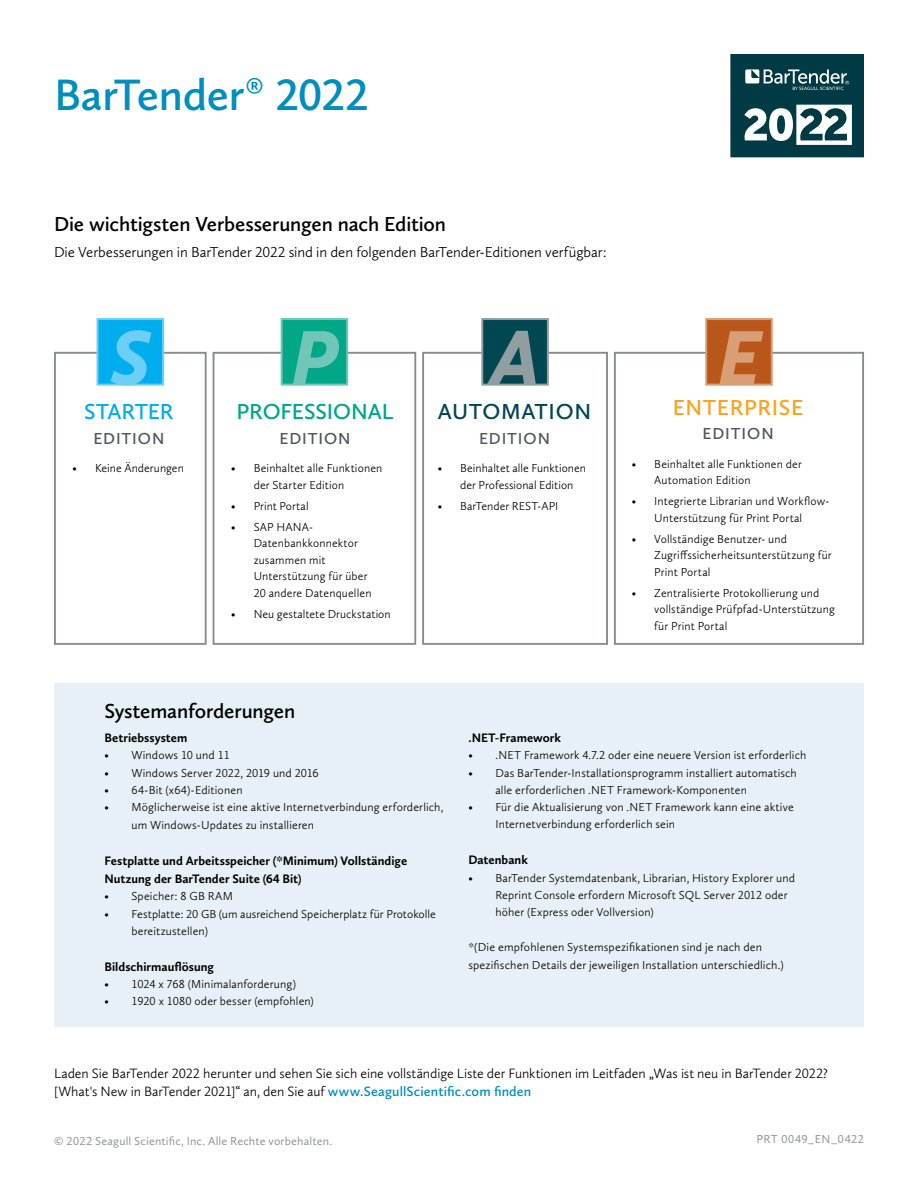
<style>
.page{position:relative;width:918px;height:1188px;background:#fff}
.page>*{position:absolute;margin:0;border:0;box-sizing:border-box;transform-origin:0 0}
.t1{font:italic 900 80.1px "Calluna Sans";color:#71c7b7}
.t2{font:italic 900 80.1px "Calluna Sans";color:#919ea1}
.t3{font:italic 900 80.1px "Calluna Sans";color:#d99e76}
.t4{font:600 45.6px "Calluna Sans";letter-spacing:-.01em;color:#008ebe}
.t5{font:600 22.5px "Calluna Sans";letter-spacing:-.005em;color:#00a788}
.t6{font:600 22.5px "Calluna Sans";letter-spacing:.03em;color:#004751}
.t7{font:600 22.5px "Calluna Sans";letter-spacing:.025em;color:#faa21d}
.t8{font:600 22.5px "Calluna Sans";letter-spacing:-.01em;color:#00aeef}
.t9{font:600 21px "Calluna Sans";letter-spacing:-.01em;color:#000}
.t10{font:600 16.5px "Calluna Sans";letter-spacing:.055em;color:#52555b}
.t11{font:300 15px "Calluna Sans";letter-spacing:-.005em;color:#000}
.t12{font:300 13.95px/18px "Calluna Sans";letter-spacing:-.005em;color:#000}
.t13{font:700 12.75px/18px "Calluna Sans";color:#000}
.t14{font:300 12px/16.5px "Calluna Sans";letter-spacing:.01em;color:#000}
.t15{font:12px "Calluna Sans";letter-spacing:.015em;color:#939598}
.s1{font-weight:400}
.s2{font-weight:600;color:#008ebe}
</style>
<div class="page">
<svg style="left:730px;top:54px;width:134px;height:103px"></svg>
<div style="left:54px;top:684px;width:810px;height:343px;background:#e6f0f6"></div>
<div style="left:213px;top:352px;width:203px;height:293px;background:#fff;border:2px solid #878a8e"></div>
<div style="left:281px;top:318px;width:67px;height:68px;background:#00a788;border:2px solid #71c7b7"></div>
<div style="left:422px;top:352px;width:186px;height:293px;background:#fff;border:2px solid #878a8e"></div>
<div style="left:481px;top:318px;width:68px;height:68px;background:#004751;border:2px solid #919ea1"></div>
<div style="left:614px;top:352px;width:250px;height:293px;background:#fff;border:2px solid #878a8e"></div>
<div style="left:705px;top:318px;width:68px;height:68px;background:#b9571b;border:2px solid #d99e76"></div>
<div style="left:54px;top:352px;width:153px;height:293px;background:#fff;border:2px solid #878a8e"></div>
<svg style="left:97px;top:318px;width:67px;height:68px;background:#27b9f1"></svg>
<h2 class="t4" style="left:54px;top:67px;width:316px">BarTender<span class="s1">®</span> 2022</h2>
<h3 class="t9" style="left:54px;top:211px;width:394px">Die wichtigsten Verbesserungen nach Edition</h3>
<p class="t11" style="left:54px;top:243px;width:554px">Die Verbesserungen in BarTender 2022 sind in den folgenden BarTender-Editionen verfügbar:</p>
<h3 class="t8" style="left:84px;top:398px;width:91px">STARTER</h3>
<h3 class="t10" style="left:93px;top:428px;width:73px">EDITION</h3>
<p class="t14" style="left:73px;top:460px;width:113px">• Keine Änderungen</p>
<h1 class="t1" style="left:291px;top:307px;width:48px">P</h1>
<h3 class="t5" style="left:237px;top:398px;width:158px">PROFESSIONAL</h3>
<h3 class="t10" style="left:280px;top:428px;width:73px">EDITION</h3>
<p class="t14" style="left:254px;top:460px;width:130px;text-indent:-22px">• Beinhaltet alle Funktionen der Starter Edition</p>
<p class="t14" style="left:231px;top:497px;width:79px">• Print Portal</p>
<p class="t14" style="left:254px;top:518px;width:119px;text-indent:-22px">• SAP HANA-<br>Datenbankkonnektor zusammen mit<br>Unterstützung für über<br>20 andere Datenquellen</p>
<p class="t14" style="left:231px;top:605px;width:161px">• Neu gestaltete Druckstation</p>
<h1 class="t2" style="left:491px;top:307px;width:50px">A</h1>
<h3 class="t6" style="left:438px;top:398px;width:155px">AUTOMATION</h3>
<h3 class="t10" style="left:479px;top:428px;width:73px">EDITION</h3>
<p class="t14" style="left:460px;top:460px;width:127px;text-indent:-22px">• Beinhaltet alle Funktionen der Professional Edition</p>
<p class="t14" style="left:438px;top:497px;width:122px">• BarTender REST-API</p>
<h1 class="t3" style="left:718px;top:307px;width:44px">E</h1>
<h3 class="t7" style="left:673px;top:394px;width:132px">ENTERPRISE</h3>
<h3 class="t10" style="left:703px;top:424px;width:73px">EDITION</h3>
<p class="t14" style="left:654px;top:455px;width:149px;text-indent:-22px">• Beinhaltet alle Funktionen der<br>Automation Edition</p>
<p class="t14" style="left:632px;top:493px;width:199px;text-align:center">• Integrierte Librarian und Workflow-<br>Unterstützung für Print Portal</p>
<p class="t14" style="left:654px;top:530px;width:179px;text-indent:-22px">• Vollständige Benutzer- und<br>Zugriffssicherheitsunterstützung für<br>Print Portal</p>
<p class="t14" style="left:654px;top:584px;width:182px;text-indent:-22px">• Zentralisierte Protokollierung und vollständige Prüfpfad-Unterstützung für Print Portal</p>
<h3 class="t9" style="left:104px;top:698px;width:192px">Systemanforderungen</h3>
<p class="t13" style="left:104px;top:729px;width:84px">Betriebssystem</p>
<p class="t14" style="left:104px;top:747px;width:127px">• Windows 10 und 11</p>
<p class="t14" style="left:104px;top:764px;width:216px">• Windows Server 2022, 2019 und 2016</p>
<p class="t14" style="left:104px;top:781px;width:140px">• 64-Bit (x64)-Editionen</p>
<p class="t14" style="left:131px;top:798px;width:313px;line-height:18px;text-indent:-27px">• Möglicherweise ist eine aktive Internetverbindung erforderlich, um Windows-Updates zu installieren</p>
<p class="t13" style="left:104px;top:852px;width:304px">Festplatte und Arbeitsspeicher (*Minimum) Vollständige<br>Nutzung der BarTender Suite (64 Bit)</p>
<p class="t14" style="left:104px;top:888px;width:130px">• Speicher: 8 GB RAM</p>
<p class="t14" style="left:131px;top:905px;width:306px;line-height:17.2px;text-indent:-27px">• Festplatte: 20 GB (um ausreichend Speicherplatz für Protokolle bereitzustellen)</p>
<p class="t13" style="left:104px;top:957px;width:111px">Bildschirmauflösung</p>
<p class="t14" style="left:104px;top:976px;width:193px">• 1024 x 768 (Minimalanforderung)</p>
<p class="t14" style="left:104px;top:993px;width:211px">• 1920 x 1080 oder besser (empfohlen)</p>
<p class="t13" style="left:468px;top:729px;width:94px">.NET-Framework</p>
<p class="t14" style="left:468px;top:747px;width:339px">• .NET Framework 4.7.2 oder eine neuere Version ist erforderlich</p>
<p class="t14" style="left:495px;top:764px;width:303px;line-height:17.2px;text-indent:-27px">• Das BarTender-Installationsprogramm installiert automatisch alle erforderlichen .NET Framework-Komponenten</p>
<p class="t14" style="left:495px;top:798px;width:300px;line-height:17.2px;text-indent:-27px">• Für die Aktualisierung von .NET Framework kann eine aktive<br>Internetverbindung erforderlich sein</p>
<p class="t13" style="left:468px;top:851px;width:61px">Datenbank</p>
<p class="t14" style="left:495px;top:869px;width:301px;line-height:17.2px;text-indent:-27px">• BarTender Systemdatenbank, Librarian, History Explorer und<br>Reprint Console erfordern Microsoft SQL Server 2012 oder höher (Express oder Vollversion)</p>
<p class="t14" style="left:468px;top:938px;width:317px;line-height:18px">*(Die empfohlenen Systemspezifikationen sind je nach den spezifischen Details der jeweiligen Installation unterschiedlich.)</p>
<p class="t12" style="left:54px;top:1064px;width:775px">Laden Sie BarTender 2022 herunter und sehen Sie sich eine vollständige Liste der Funktionen im Leitfaden „Was ist neu in BarTender 2022? [What's New in BarTender 2021]“ an, den Sie auf <span class="s2">www.SeagullScientific.com finden</span></p>
<p class="t15" style="left:54px;top:1133px;width:280px">© 2022 Seagull Scientific, Inc. Alle Rechte vorbehalten.</p>
<p class="t15" style="left:757px;top:1132px;width:109px">PRT 0049_EN_0422</p>
</div>
